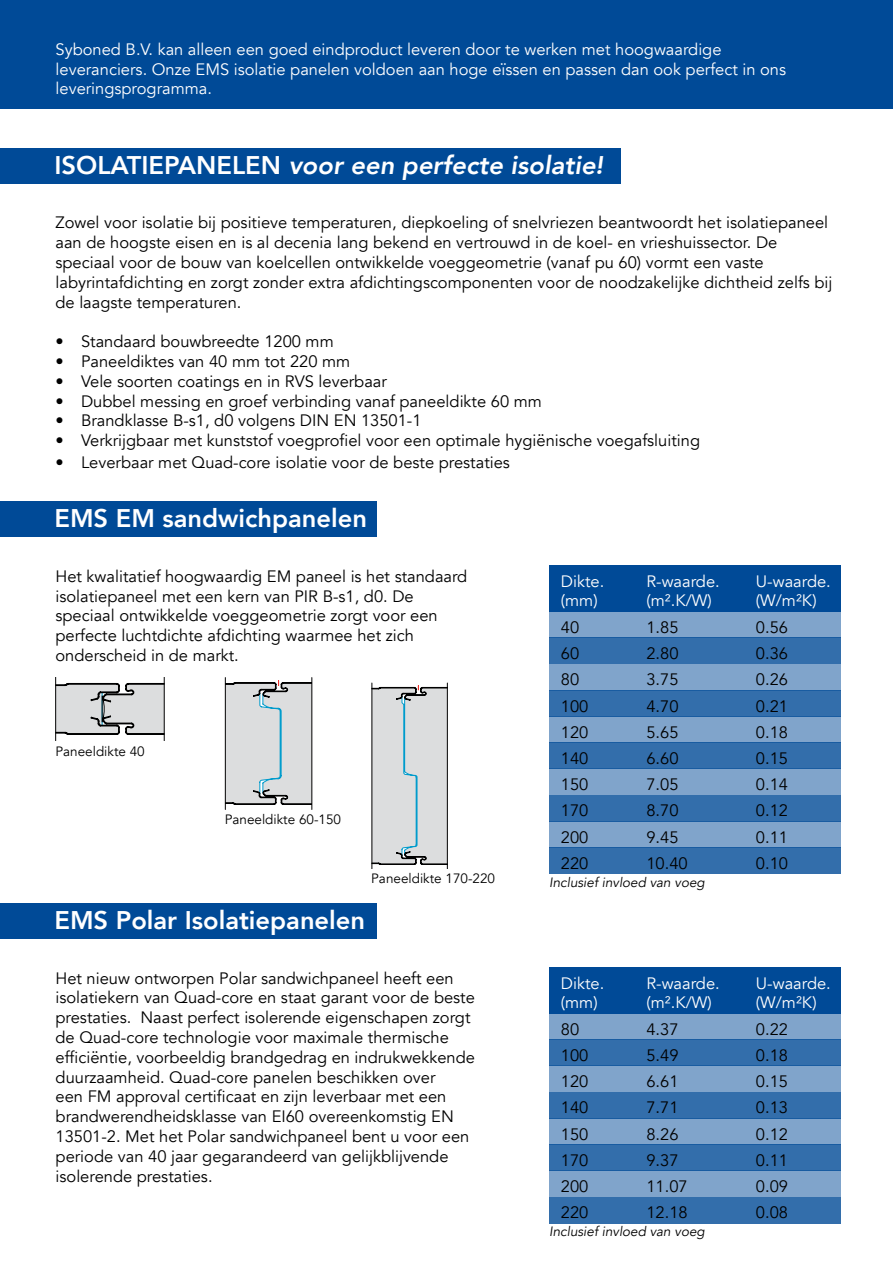
<style>
.page{position:relative;width:893px;height:1263px;background:#fff}
.page>*{position:absolute;margin:0;border:0;box-sizing:border-box;transform-origin:0 0}
.t1{font:800 25.5px "Avenir";color:#fff}
.t2{font:italic 800 25.5px "Avenir";color:#fff}
.t3{font:16.5px/19.8px "Avenir";color:#000}
.t4{font:16.5px/19.8px "Avenir";color:#fff}
.t5{font:13.5px "Avenir";color:#000}
.t6{font:italic 13.5px "Avenir";color:#000}
.s1{font-style:normal}
</style>
<div class="page">
<div style="left:549px;top:611px;width:291px;height:27px;background:#80a4cb"></div>
<div style="left:549px;top:638px;width:291px;height:26px;background:#336eab"></div>
<div style="left:549px;top:664px;width:291px;height:26px;background:#80a4cb"></div>
<div style="left:549px;top:1013px;width:291px;height:27px;background:#80a4cb"></div>
<div style="left:549px;top:690px;width:291px;height:26px;background:#336eab"></div>
<div style="left:549px;top:1040px;width:291px;height:26px;background:#336eab"></div>
<div style="left:549px;top:716px;width:291px;height:27px;background:#80a4cb"></div>
<div style="left:549px;top:1066px;width:291px;height:26px;background:#80a4cb"></div>
<div style="left:549px;top:743px;width:291px;height:26px;background:#336eab"></div>
<div style="left:549px;top:1092px;width:291px;height:26px;background:#336eab"></div>
<div style="left:549px;top:769px;width:291px;height:26px;background:#80a4cb"></div>
<div style="left:549px;top:1118px;width:291px;height:26px;background:#80a4cb"></div>
<div style="left:549px;top:795px;width:291px;height:26px;background:#336eab"></div>
<div style="left:549px;top:1144px;width:291px;height:27px;background:#336eab"></div>
<div style="left:549px;top:821px;width:291px;height:26px;background:#80a4cb"></div>
<div style="left:549px;top:1171px;width:291px;height:26px;background:#80a4cb"></div>
<div style="left:549px;top:847px;width:291px;height:27px;background:#336eab"></div>
<div style="left:549px;top:1197px;width:291px;height:26px;background:#336eab"></div>
<div style="left:549px;top:565px;width:291px;height:46px;background:#004a97"></div>
<div style="left:549px;top:967px;width:291px;height:46px;background:#004a97"></div>
<div style="left:0;top:0;width:893px;height:108px;background:#004a97"></div>
<div style="left:0;top:148px;width:621px;height:35px;background:#004a97"></div>
<div style="left:0;top:502px;width:377px;height:35px;background:#004a97"></div>
<div style="left:0;top:903px;width:377px;height:36px;background:#004a97"></div>
<svg style="left:57px;top:683px;width:107px;height:52px"></svg>
<hr style="left:56px;top:677px;width:1px;height:64px;background:#000">
<hr style="left:164px;top:677px;width:1px;height:64px;background:#000">
<svg style="left:226px;top:681px;width:86px;height:124px"></svg>
<hr style="left:312px;top:677px;width:1px;height:132px;background:#000">
<hr style="left:225px;top:677px;width:1px;height:132px;background:#000">
<svg style="left:373px;top:686px;width:74px;height:179px"></svg>
<hr style="left:372px;top:683px;width:1px;height:186px;background:#000">
<hr style="left:447px;top:683px;width:1px;height:186px;background:#000">
<p class="t4" style="left:56px;top:39px;width:732px">Syboned B.V. kan alleen een goed eindproduct leveren door te werken met hoogwaardige leveranciers. Onze EMS isolatie panelen voldoen aan hoge eïssen en passen dan ook perfect in ons leveringsprogramma.</p>
<h1 class="t2" style="left:54px;top:150px;width:550px"><span class="s1">ISOLATIEPANELEN</span> voor een perfecte isolatie!</h1>
<p class="t3" style="left:56px;top:213px;width:778px">Zowel voor isolatie bij positieve temperaturen, diepkoeling of snelvriezen beantwoordt het isolatiepaneel aan de hoogste eisen en is al decenia lang bekend en vertrouwd in de koel- en vrieshuissector. De speciaal voor de bouw van koelcellen ontwikkelde voeggeometrie (vanaf pu 60) vormt een vaste labyrintafdichting en zorgt zonder extra afdichtingscomponenten voor de noodzakelijke dichtheid zelfs bij de laagste temperaturen.</p>
<p class="t3" style="left:56px;top:332px;width:280px">• Standaard bouwbreedte 1200 mm</p>
<p class="t3" style="left:56px;top:352px;width:296px">• Paneeldiktes van 40 mm tot 220 mm</p>
<p class="t3" style="left:56px;top:371px;width:333px">• Vele soorten coatings en in RVS leverbaar</p>
<p class="t3" style="left:56px;top:391px;width:488px">• Dubbel messing en groef verbinding vanaf paneeldikte 60 mm</p>
<p class="t3" style="left:56px;top:411px;width:368px">• Brandklasse B-s1, d0 volgens DIN EN 13501-1</p>
<p class="t3" style="left:56px;top:431px;width:646px">• Verkrijgbaar met kunststof voegprofiel voor een optimale hygiënische voegafsluiting</p>
<p class="t3" style="left:56px;top:452px;width:456px">• Leverbaar met Quad-core isolatie voor de beste prestaties</p>
<h1 class="t1" style="left:54px;top:498px;width:314px">EMS EM sandwichpanelen</h1>
<p class="t3" style="left:56px;top:566px;width:413px">Het kwalitatief hoogwaardig EM paneel is het standaard isolatiepaneel met een kern van PIR B-s1, d0. De speciaal ontwikkelde voeggeometrie zorgt voor een perfecte luchtdichte afdichting waarmee het zich onderscheid in de markt.</p>
<p class="t5" style="left:56px;top:743px;width:91px">Paneeldikte 40</p>
<p class="t5" style="left:225px;top:811px;width:118px">Paneeldikte 60-150</p>
<p class="t5" style="left:371px;top:870px;width:125px">Paneeldikte 170-220</p>
<h1 class="t1" style="left:54px;top:900px;width:312px">EMS Polar Isolatiepanelen</h1>
<p class="t3" style="left:56px;top:968px;width:421px">Het nieuw ontworpen Polar sandwichpaneel heeft een isolatiekern van Quad-core en staat garant voor de beste prestaties. Naast perfect isolerende eigenschapen zorgt de Quad-core technologie voor maximale thermische efficiëntie, voorbeeldig brandgedrag en indrukwekkende duurzaamheid. Quad-core panelen beschikken over<br>een FM approval certificaat en zijn leverbaar met een brandwerendheidsklasse van EI60 overeenkomstig EN 13501-2. Met het Polar sandwichpaneel bent u voor een periode van 40 jaar gegarandeerd van gelijkblijvende isolerende prestaties.</p>
<p class="t4" style="left:561px;top:571px;width:45px">Dikte.</p>
<p class="t4" style="left:646px;top:571px;width:75px">R-waarde.</p>
<p class="t4" style="left:756px;top:571px;width:76px">U-waarde.</p>
<p class="t4" style="left:561px;top:591px;width:38px">(mm)</p>
<p class="t4" style="left:646px;top:591px;width:67px">(m².K/W)</p>
<p class="t4" style="left:756px;top:591px;width:62px">(W/m²K)</p>
<p class="t3" style="left:561px;top:617px;width:20px">40</p>
<p class="t3" style="left:646px;top:617px;width:34px">1.85</p>
<p class="t3" style="left:756px;top:617px;width:34px">0.56</p>
<p class="t3" style="left:561px;top:644px;width:20px">60</p>
<p class="t3" style="left:646px;top:644px;width:34px">2.80</p>
<p class="t3" style="left:756px;top:644px;width:34px">0.36</p>
<p class="t3" style="left:561px;top:670px;width:20px">80</p>
<p class="t3" style="left:646px;top:670px;width:34px">3.75</p>
<p class="t3" style="left:756px;top:670px;width:34px">0.26</p>
<p class="t3" style="left:561px;top:696px;width:29px">100</p>
<p class="t3" style="left:646px;top:696px;width:34px">4.70</p>
<p class="t3" style="left:756px;top:696px;width:34px">0.21</p>
<p class="t3" style="left:561px;top:722px;width:29px">120</p>
<p class="t3" style="left:646px;top:722px;width:34px">5.65</p>
<p class="t3" style="left:756px;top:722px;width:34px">0.18</p>
<p class="t3" style="left:561px;top:749px;width:29px">140</p>
<p class="t3" style="left:646px;top:749px;width:34px">6.60</p>
<p class="t3" style="left:756px;top:749px;width:34px">0.15</p>
<p class="t3" style="left:561px;top:775px;width:29px">150</p>
<p class="t3" style="left:646px;top:775px;width:34px">7.05</p>
<p class="t3" style="left:756px;top:775px;width:34px">0.14</p>
<p class="t3" style="left:561px;top:801px;width:29px">170</p>
<p class="t3" style="left:646px;top:801px;width:34px">8.70</p>
<p class="t3" style="left:756px;top:801px;width:34px">0.12</p>
<p class="t3" style="left:561px;top:827px;width:29px">200</p>
<p class="t3" style="left:646px;top:827px;width:34px">9.45</p>
<p class="t3" style="left:756px;top:827px;width:34px">0.11</p>
<p class="t3" style="left:561px;top:854px;width:29px">220</p>
<p class="t3" style="left:646px;top:854px;width:43px">10.40</p>
<p class="t3" style="left:756px;top:854px;width:34px">0.10</p>
<p class="t6" style="left:549px;top:874px;width:157px">Inclusief invloed van voeg</p>
<p class="t4" style="left:561px;top:973px;width:45px">Dikte.</p>
<p class="t4" style="left:646px;top:973px;width:75px">R-waarde.</p>
<p class="t4" style="left:756px;top:973px;width:76px">U-waarde.</p>
<p class="t4" style="left:561px;top:993px;width:38px">(mm)</p>
<p class="t4" style="left:646px;top:993px;width:67px">(m².K/W)</p>
<p class="t4" style="left:756px;top:993px;width:62px">(W/m²K)</p>
<p class="t3" style="left:561px;top:1019px;width:20px">80</p>
<p class="t3" style="left:646px;top:1019px;width:34px">4.37</p>
<p class="t3" style="left:756px;top:1019px;width:34px">0.22</p>
<p class="t3" style="left:561px;top:1046px;width:29px">100</p>
<p class="t3" style="left:646px;top:1046px;width:34px">5.49</p>
<p class="t3" style="left:756px;top:1046px;width:34px">0.18</p>
<p class="t3" style="left:561px;top:1072px;width:29px">120</p>
<p class="t3" style="left:646px;top:1072px;width:34px">6.61</p>
<p class="t3" style="left:756px;top:1072px;width:34px">0.15</p>
<p class="t3" style="left:561px;top:1098px;width:29px">140</p>
<p class="t3" style="left:646px;top:1098px;width:34px">7.71</p>
<p class="t3" style="left:756px;top:1098px;width:34px">0.13</p>
<p class="t3" style="left:561px;top:1124px;width:29px">150</p>
<p class="t3" style="left:646px;top:1124px;width:34px">8.26</p>
<p class="t3" style="left:756px;top:1124px;width:34px">0.12</p>
<p class="t3" style="left:561px;top:1151px;width:29px">170</p>
<p class="t3" style="left:646px;top:1151px;width:34px">9.37</p>
<p class="t3" style="left:756px;top:1151px;width:34px">0.11</p>
<p class="t3" style="left:561px;top:1177px;width:29px">200</p>
<p class="t3" style="left:646px;top:1177px;width:43px">11.07</p>
<p class="t3" style="left:756px;top:1177px;width:34px">0.09</p>
<p class="t3" style="left:561px;top:1203px;width:29px">220</p>
<p class="t3" style="left:646px;top:1203px;width:43px">12.18</p>
<p class="t3" style="left:756px;top:1203px;width:34px">0.08</p>
<p class="t6" style="left:549px;top:1224px;width:157px">Inclusief invloed van voeg</p>
</div>
